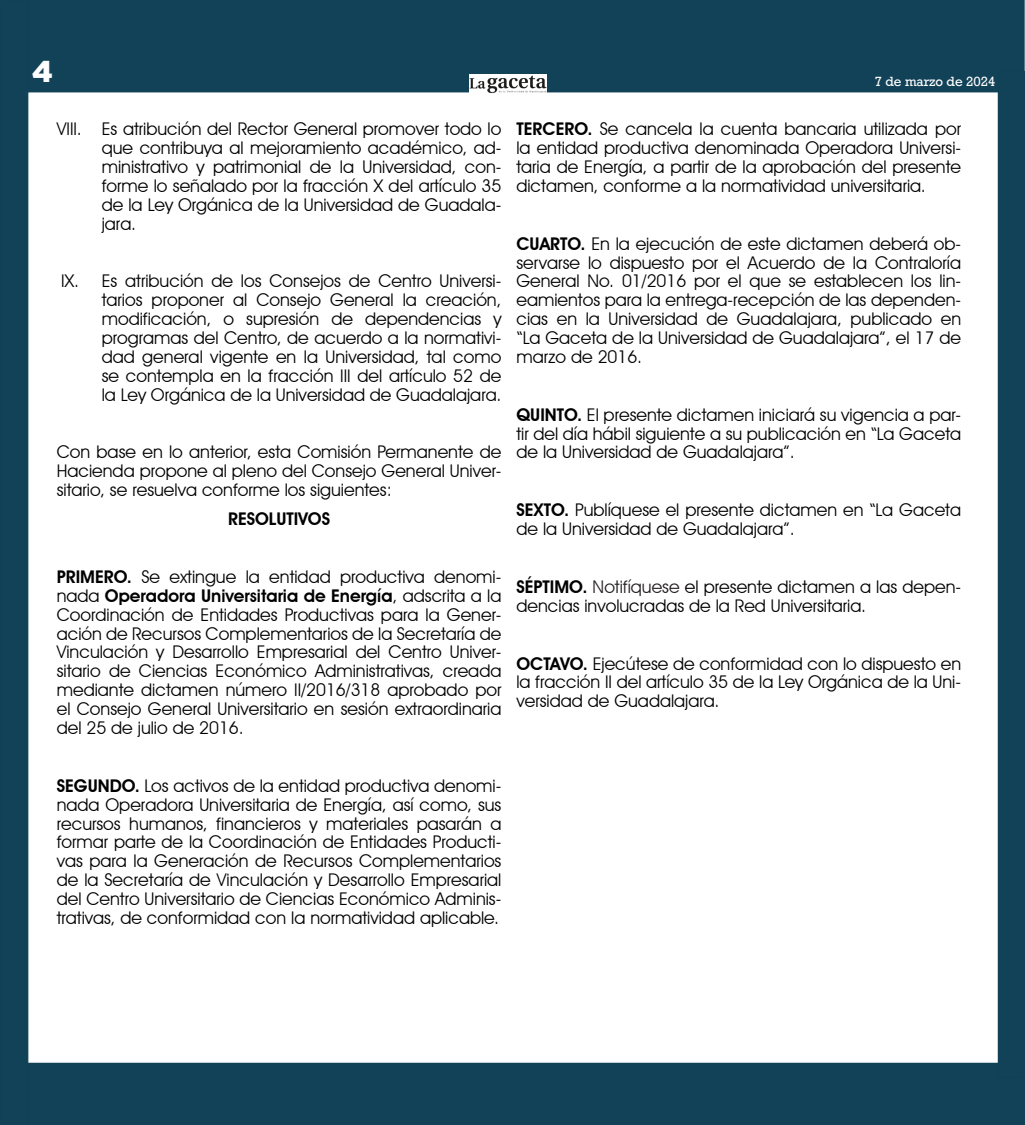
<style>
.page{position:relative;width:1025px;height:1125px;background:#fff}
.page>*{position:absolute;margin:0;border:0;box-sizing:border-box;transform-origin:0 0}
.t1{font:900 30px "Gotham";color:#fff}
.t2{font:17.5px/18.9px "Avant Garde IT Cby BT";color:#000;text-align:justify}
.t3{font:600 17.5px "Avant Garde IT Cby BT";color:#000}
.t4{font:12.5px "Rockwell";color:#fff}
.s1{font-weight:600}
.s2{color:#231f20}
</style>
<div class="page">
<div style="left:28px;top:0;width:996px;height:92px;background:#124258"></div>
<div style="left:28px;top:1063px;width:996px;height:62px;background:#124258"></div>
<img style="left:469px;top:74px;width:77px;height:20px">
<div style="left:997px;top:71px;width:27px;height:1007px;background:#124258;border:1px solid #114157"></div>
<div style="left:0;top:0;width:28px;height:1125px;background:#124258"></div>
<h1 class="t1" style="left:32px;top:54px;width:22px">4</h1>
<p class="t2" style="left:102px;top:119px;width:401px;text-indent:-45px">VIII. Es atribución del Rector General promover todo lo que contribuya al mejoramiento académico, ad&shy;ministrativo y patrimonial de la Universidad, con&shy;forme lo señalado por la fracción X del artículo 35 de la Ley Orgánica de la Universidad de Guadala&shy;jara.</p>
<p class="t2" style="left:102px;top:272px;width:401px;text-indent:-41px">IX. Es atribución de los Consejos de Centro Universi&shy;tarios proponer al Consejo General la creación, modificación, o supresión de dependencias y programas del Centro, de acuerdo a la normativi&shy;dad general vigente en la Universidad, tal como se contempla en la fracción III del artículo 52 de la Ley Orgánica de la Universidad de Guadalajara.</p>
<p class="t2" style="left:57px;top:443px;width:446px">Con base en lo anterior, esta Comisión Permanente de Hacienda propone al pleno del Consejo General Univer&shy;sitario, se resuelva conforme los siguientes:</p>
<p class="t3" style="left:228px;top:508px;width:103px">RESOLUTIVOS</p>
<p class="t2" style="left:57px;top:567px;width:446px"><span class="s1">PRIMERO.</span> Se extingue la entidad productiva denomi&shy;nada <span class="s1">Operadora Universitaria de Energía</span>, adscrita a la Coordinación de Entidades Productivas para la Gener&shy;ación de Recursos Complementarios de la Secretaría de Vinculación y Desarrollo Empresarial del Centro Univer&shy;sitario de Ciencias Económico Administrativas, creada mediante dictamen número II/2016/318 aprobado por el Consejo General Universitario en sesión extraordinaria del 25 de julio de 2016.</p>
<p class="t4" style="left:874px;top:73px;width:122px">7 de marzo de 2024</p>
<p class="t2" style="left:516px;top:119px;width:446px"><span class="s1">TERCERO.</span> Se cancela la cuenta bancaria utilizada por la entidad productiva denominada Operadora Universi&shy;taria de Energía, a partir de la aprobación del presente dictamen, conforme a la normatividad universitaria.</p>
<p class="t2" style="left:516px;top:234px;width:446px"><span class="s1">CUARTO.</span> En la ejecución de este dictamen deberá ob&shy;servarse lo dispuesto por el Acuerdo de la Contraloría General No. 01/2016 por el que se establecen los lin&shy;eamientos para la entrega-recepción de las dependen&shy;cias en la Universidad de Guadalajara, publicado en “La Gaceta de la Universidad de Guadalajara”, el 17 de marzo de 2016.</p>
<p class="t2" style="left:516px;top:405px;width:446px"><span class="s1">QUINTO.</span> El presente dictamen iniciará su vigencia a par&shy;tir del día hábil siguiente a su publicación en “La Gaceta de la Universidad de Guadalajara”.</p>
<p class="t2" style="left:516px;top:500px;width:446px"><span class="s1">SEXTO.</span> Publíquese el presente dictamen en “La Gaceta de la Universidad de Guadalajara”.</p>
<p class="t2" style="left:516px;top:577px;width:446px"><span class="s1">SÉPTIMO.</span> <span class="s2">Notifíquese</span> el presente dictamen a las depen&shy;dencias involucradas de la Red Universitaria.</p>
<p class="t2" style="left:516px;top:654px;width:446px"><span class="s1">OCTAVO.</span> Ejecútese de conformidad con lo dispuesto en la fracción II del artículo 35 de la Ley Orgánica de la Uni&shy;versidad de Guadalajara.</p>
<p class="t2" style="left:57px;top:776px;width:446px"><span class="s1">SEGUNDO.</span> Los activos de la entidad productiva denomi&shy;nada Operadora Universitaria de Energía, así como, sus recursos humanos, financieros y materiales pasarán a formar parte de la Coordinación de Entidades Producti&shy;vas para la Generación de Recursos Complementarios de la Secretaría de Vinculación y Desarrollo Empresarial del Centro Universitario de Ciencias Económico Adminis&shy;trativas, de conformidad con la normatividad aplicable.</p>
</div>
